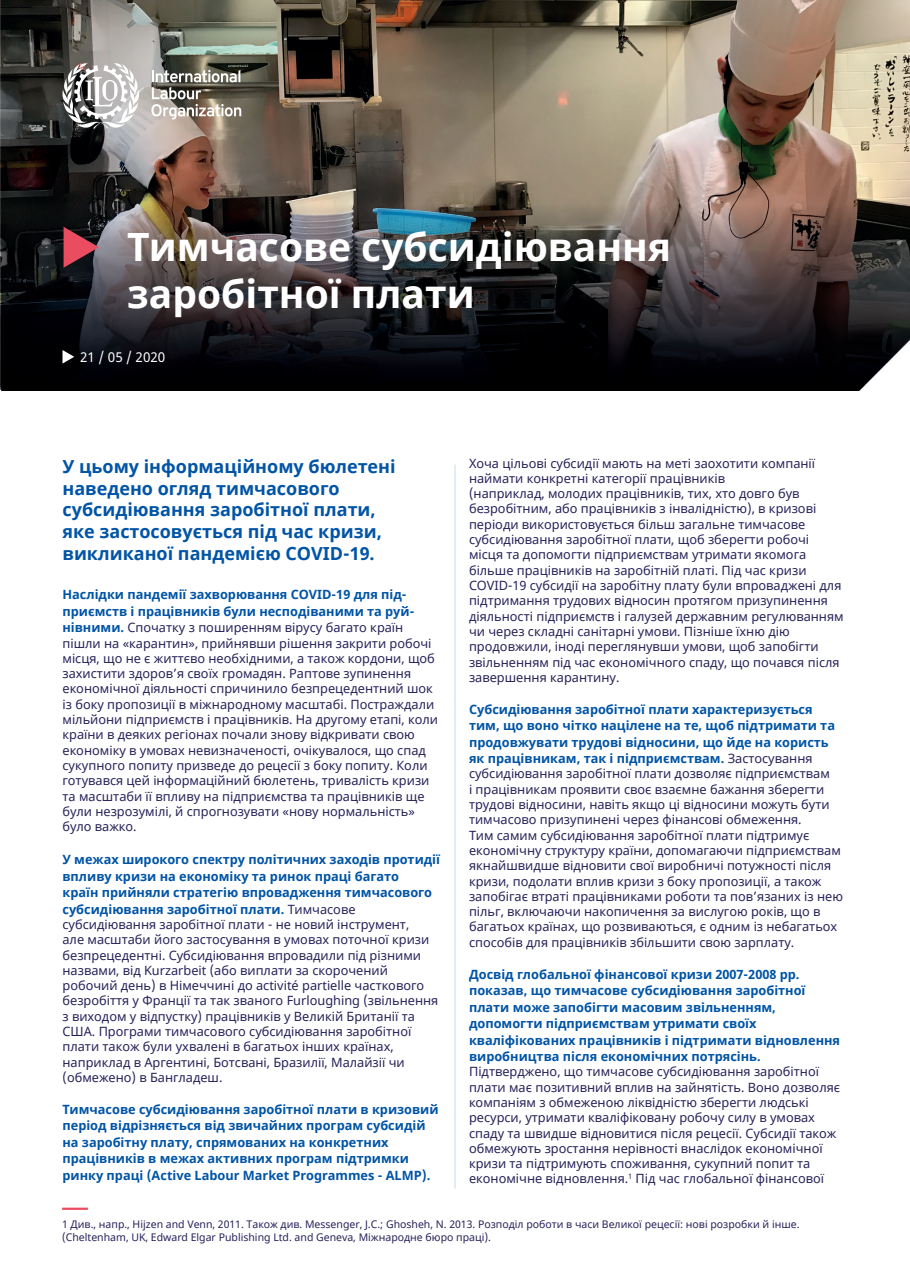
<style>
.page{position:relative;width:910px;height:1280px;background:#fff}
.page>*{position:absolute;margin:0;border:0;box-sizing:border-box;transform-origin:0 0}
.t1{font:700 39px/46.8px "Noto Sans";color:#fff}
.t2{font:700 18px/21.6px "Noto Sans";color:#0154a6}
.t3{font:13.5px "Noto Sans";color:#fff}
.Основной{font:12.75px/15.3px "Noto Sans";color:#262259}
.Основной-2{font:700 12.75px/16.5px "Noto Sans";color:#0154a6}
.t4{font:10.5px/12.6px "Noto Sans";color:#262259}
.s1{font-weight:400;color:#262259}
</style>
<div class="page">
<img style="left:0;top:0;width:910px;height:391px">
<svg style="left:64px;top:227px;width:35px;height:41px"></svg>
<svg style="left:63px;top:350px;width:11px;height:14px"></svg>
<hr style="left:455px;top:465px;width:1px;height:723px;background:#ccdae4">
<svg style="left:151px;top:70px;width:90px;height:50px"></svg>
<svg style="left:61px;top:63px;width:80px;height:66px"></svg>
<hr style="left:62px;top:1207px;width:26px;height:3px;background:#e94d5f">
<p class="t1" style="left:127px;top:224px;width:545px">Тимчасове субсидіювання заробітної плати</p>
<p class="t3" style="left:80px;top:348px;width:87px">21 / 05 / 2020</p>
<p class="Основной" style="left:469px;top:456px;width:348px">Хоча цільові субсидії мають на меті заохотити компанії наймати конкретні категорії працівників</p>
<p class="Основной" style="left:469px;top:486px;width:376px">(наприклад, молодих працівників, тих, хто довго був безробітним, або працівників з інвалідністю), в кризові періоди використовується більш загальне тимчасове субсидіювання заробітної плати, щоб зберегти робочі місця та допомогти підприємствам утримати якомога більше працівників на заробітній платі. Під час кризи COVID-19 субсидії на заробітну плату були впроваджені для підтримання трудових відносин протягом призупинення діяльності підприємств і галузей державним регулюванням чи через складні санітарні умови. Пізніше їхню дію продовжили, іноді переглянувши умови, щоб запобігти звільненням під час економічного спаду, що почався після завершення карантину.</p>
<p class="Основной-2" style="left:469px;top:701px;width:368px">Субсидіювання заробітної плати характеризується тим, що воно чітко націлене на те, щоб підтримати та продовжувати трудові відносини, що йде на користь як працівникам, так і підприємствам. <span class="s1">Застосування</span></p>
<p class="Основной" style="left:469px;top:767px;width:375px">субсидіювання заробітної плати дозволяє підприємствам<br>і працівникам проявити своє взаємне бажання зберегти трудові відносини, навіть якщо ці відносини можуть бути тимчасово призупинені через фінансові обмеження.<br>Тим самим субсидіювання заробітної плати підтримує економічну структуру країни, допомагаючи підприємствам якнайшвидше відновити свої виробничі потужності після кризи, подолати вплив кризи з боку пропозиції, а також запобігає втраті працівниками роботи та пов’язаних із нею пільг, включаючи накопичення за вислугою років, що в багатьох країнах, що розвиваються, є одним із небагатьох способів для працівників збільшити свою зарплату.</p>
<p class="Основной-2" style="left:469px;top:966px;width:373px">Досвід глобальної фінансової кризи 2007-2008 рр. показав, що тимчасове субсидіювання заробітної плати може запобігти масовим звільненням, допомогти підприємствам утримати своїх кваліфікованих працівників і підтримати відновлення виробництва після економічних потрясінь.</p>
<p class="Основной" style="left:469px;top:1064px;width:373px">Підтверджено, що тимчасове субсидіювання заробітної плати має позитивний вплив на зайнятість. Воно дозволяє компаніям з обмеженою ліквідністю зберегти людські ресурси, утримати кваліфіковану робочу силу в умовах спаду та швидше відновитися після рецесії. Субсидії також обмежують зростання нерівності внаслідок економічної кризи та підтримують споживання, сукупний попит та економічне відновлення.<sup>1</sup> Під час глобальної фінансової</p>
<p class="t4" style="left:62px;top:1219px;width:739px">1 Див., напр., Hijzen and Venn, 2011. Також див. Messenger, J.C.; Ghosheh, N. 2013. Розподіл роботи в часи Великої рецесії: нові розробки й інше. (Cheltenham, UK, Edward Elgar Publishing Ltd. and Geneva, Міжнародне бюро праці).</p>
<p class="t2" style="left:63px;top:456px;width:335px">У цьому інформаційному бюлетені наведено огляд тимчасового субсидіювання заробітної плати, яке застосовується під час кризи, викликаної пандемією COVID-19.</p>
<p class="Основной-2" style="left:63px;top:587px;width:353px">Наслідки пандемії захворювання COVID-19 для під&shy;приємств і працівників були несподіваними та руй&shy;нівними. <span class="s1">Спочатку з поширенням вірусу багато країн</span></p>
<p class="Основной" style="left:63px;top:636px;width:377px">пішли на «карантин», прийнявши рішення закрити робочі місця, що не є життєво необхідними, а також кордони, щоб захистити здоров’я своїх громадян. Раптове зупинення економічної діяльності спричинило безпрецедентний шок із боку пропозиції в міжнародному масштабі. Постраждали мільйони підприємств і працівників. На другому етапі, коли країни в деяких регіонах почали знову відкривати свою економіку в умовах невизначеності, очікувалося, що спад сукупного попиту призведе до рецесії з боку попиту. Коли готувався цей інформаційний бюлетень, тривалість кризи та масштаби її впливу на підприємства та працівників ще були незрозумілі, й спрогнозувати «нову нормальність» було важко.</p>
<p class="Основной-2" style="left:63px;top:851px;width:379px">У межах широкого спектру політичних заходів протидії впливу кризи на економіку та ринок праці багато<br>країн прийняли стратегію впровадження тимчасового субсидіювання заробітної плати. <span class="s1">Тимчасове</span></p>
<p class="Основной" style="left:63px;top:917px;width:377px">субсидіювання заробітної плати - не новий інструмент,<br>але масштаби його застосування в умовах поточної кризи безпрецедентні. Субсидіювання впровадили під різними назвами, від Kurzarbeit (або виплати за скорочений робочий день) в Німеччині до activité partielle часткового безробіття у Франції та так званого Furloughing (звільнення з виходом у відпустку) працівників у Великій Британії та США. Програми тимчасового субсидіювання заробітної плати також були ухвалені в багатьох інших країнах, наприклад в Аргентині, Ботсвані, Бразилії, Малайзії чи (обмежено) в Бангладеш.</p>
<p class="Основной-2" style="left:63px;top:1101px;width:378px">Тимчасове субсидіювання заробітної плати в кризовий період відрізняється від звичайних програм субсидій на заробітну плату, спрямованих на конкретних працівників в межах активних програм підтримки ринку праці (Active Labour Market Programmes - ALMP).</p>
</div>
